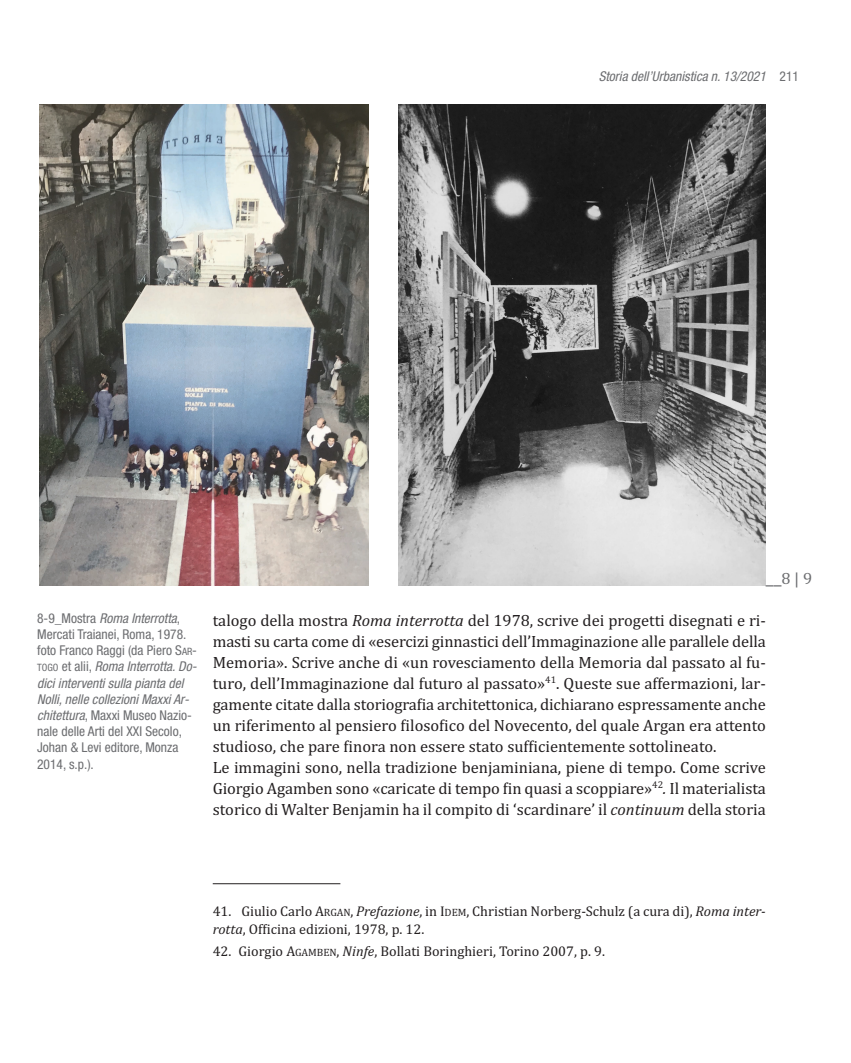
<style>
.page{position:relative;width:851px;height:1063px;background:#fff}
.page>*{position:absolute;margin:0;border:0;box-sizing:border-box;transform-origin:0 0}
.t1{font:16.5px/21px "Cambria";color:#231f20}
.t2{font:16.5px "Cambria";color:#6c6d70}
.t3{font:14.25px/17.5px "Cambria";color:#231f20}
.t4{font:condensed 13.5px/16.2px "Helvetica Neue LT Std";color:#6c6d70}
.t5{font:italic condensed 13.5px "Helvetica Neue LT Std";color:#6c6d70}
.s1{font-style:normal}
.s2{font-style:italic}
.s3{font-size:10.2px}
.s4{font-size:21px}
.s5{font-size:10.65px}
</style>
<div class="page">
<hr style="left:213px;top:883px;width:127px;height:1px;background:#231f20">
<img style="left:40px;top:104px;width:328px;height:482px">
<img style="left:398px;top:104px;width:367px;height:482px">
<p class="t5" style="left:598px;top:71px;width:202px">Storia dell’Urbanistica n. 13/2021 <span class="s1">211</span></p>
<p class="t4" style="left:37px;top:611px;width:161px">8-9_Mostra <span class="s2">Roma Interrotta</span>,<br>Mercati Traianei, Roma, 1978. foto Franco Raggi (da Piero S<span class="s3">AR</span>-<br><span class="s3">TOGO</span> et alii, <span class="s2">Roma Interrotta. Do&shy;dici interventi sulla pianta del<br>Nolli, nelle collezioni Maxxi Ar&shy;chitettura</span>, Maxxi Museo Nazio&shy;nale delle Arti del XXI Secolo,<br>Johan &amp; Levi editore, Monza<br>2014, s.p.).</p>
<p class="t2" style="left:765px;top:568px;width:48px"><span class="s4">__</span>8 | 9</p>
<p class="t1" style="left:213px;top:610px;width:554px">talogo della mostra <span class="s2">Roma interrotta</span> del 1978, scrive dei progetti disegnati e ri&shy;masti su carta come di «esercizi ginnastici dell’Immaginazione alle parallele della Memoria». Scrive anche di «un rovesciamento della Memoria dal passato al fu&shy;turo, dell’Immaginazione dal futuro al passato»<sup>41</sup>. Queste sue affermazioni, lar&shy;gamente citate dalla storiografia architettonica, dichiarano espressamente anche un riferimento al pensiero filosofico del Novecento, del quale Argan era attento studioso, che pare finora non essere stato sufficientemente sottolineato.<br>Le immagini sono, nella tradizione benjaminiana, piene di tempo. Come scrive Giorgio Agamben sono «caricate di tempo fin quasi a scoppiare»<sup>42</sup><span class="s2">.</span> Il materialista storico di Walter Benjamin ha il compito di ‘scardinare’ il <span class="s2">continuum</span> della storia</p>
<p class="t3" style="left:213px;top:903px;width:554px">41. Giulio Carlo A<span class="s5">RGAN</span>, <span class="s2">Prefazione</span>, in I<span class="s5">DEM</span>, Christian Norberg-Schulz (a cura di), <span class="s2">Roma inter&shy;rotta</span>, Officina edizioni, 1978, p. 12.</p>
<p class="t3" style="left:213px;top:942px;width:393px">42. Giorgio A<span class="s5">GAMBEN</span>, <span class="s2">Ninfe</span>, Bollati Boringhieri, Torino 2007, p. 9.</p>
</div>
